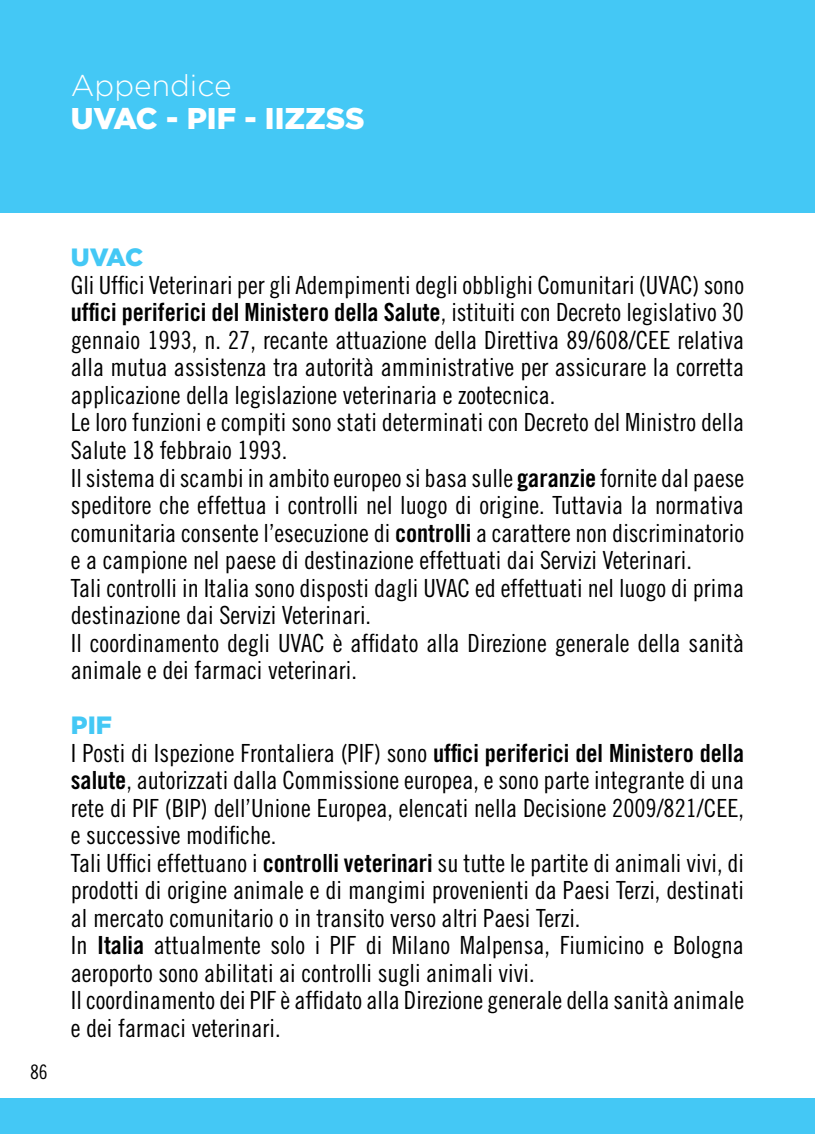
<style>
.page{position:relative;width:815px;height:1134px;background:#fff}
.page>*{position:absolute;margin:0;border:0;box-sizing:border-box;transform-origin:0 0}
.t1{font:900 30px "Gotham";color:#fff}
.t2{font:300 30px "Gotham";color:#fff}
.t3{font:25px/27.5px "Trade Gothic Cond Eighteen";color:#000}
.t4{font:25px "Trade Gothic Bold Cond Twenty";color:#000}
.t5{font:900 25px "Gotham";color:#44c8f5}
.t6{font:20px "Trade Gothic Cond Eighteen";color:#000}
.s1{font-family:"Trade Gothic Cond Eighteen"}
.s2{font-family:"Trade Gothic Bold Cond Twenty"}
</style>
<div class="page">
<div style="left:0;top:1098px;width:815px;height:36px;background:#44c8f5"></div>
<div style="left:0;top:0;width:815px;height:213px;background:#44c8f5"></div>
<p class="t2" style="left:71px;top:69px;width:162px">Appendice</p>
<p class="t1" style="left:71px;top:101px;width:23px">UVAC</p>
<p class="t1" style="left:166px;top:101px;width:115px">- PIF - IIZZ</p>
<p class="t1" style="left:326px;top:101px;width:40px">SS</p>
<p class="t6" style="left:30px;top:1060px;width:19px">86</p>
<p class="t5" style="left:71px;top:243px;width:19px">UVAC</p>
<p class="t3" style="left:71px;top:271px;width:675px">Gli Uffici Veterinari per gli Adempimenti degli obblighi Comunitari (UVAC) sono</p>
<p class="t4" style="left:71px;top:297px;width:675px">uffici periferici del Ministero della Salute<span class="s1">, istituiti con Decreto legislativo 30</span></p>
<p class="t3" style="left:71px;top:326px;width:675px">gennaio 1993, n. 27, recante attuazione della Direttiva 89/608/CEE relativa alla mutua assistenza tra autorità amministrative per assicurare la corretta applicazione della legislazione veterinaria e zootecnica.<br>Le loro funzioni e compiti sono stati determinati con Decreto del Ministro della Salute 18 febbraio 1993.<br>Il sistema di scambi in ambito europeo si basa sulle <span class="s2">garanzie</span> fornite dal paese speditore che effettua i controlli nel luogo di origine. Tuttavia la normativa comunitaria consente l’esecuzione di <span class="s2">controlli</span> a carattere non discriminatorio e a campione nel paese di destinazione effettuati dai Servizi Veterinari.<br>Tali controlli in Italia sono disposti dagli UVAC ed effettuati nel luogo di prima destinazione dai Servizi Veterinari.<br>Il coordinamento degli UVAC è affidato alla Direzione generale della sanità animale e dei farmaci veterinari.</p>
<p class="t5" style="left:71px;top:711px;width:43px">PIF</p>
<p class="t3" style="left:71px;top:739px;width:675px">I Posti di Ispezione Frontaliera (PIF) sono <span class="s2">uffici periferici del Ministero della salute</span>, autorizzati dalla Commissione europea, e sono parte integrante di una rete di PIF (BIP) dell’Unione Europea, elencati nella Decisione 2009/821/CEE, e successive modifiche.<br>Tali Uffici effettuano i <span class="s2">controlli veterinari</span> su tutte le partite di animali vivi, di prodotti di origine animale e di mangimi provenienti da Paesi Terzi, destinati al mercato comunitario o in transito verso altri Paesi Terzi.<br>In <span class="s2">Italia</span> attualmente solo i PIF di Milano Malpensa, Fiumicino e Bologna aeroporto sono abilitati ai controlli sugli animali vivi.<br>Il coordinamento dei PIF è affidato alla Direzione generale della sanità animale e dei farmaci veterinari.</p>
</div>
